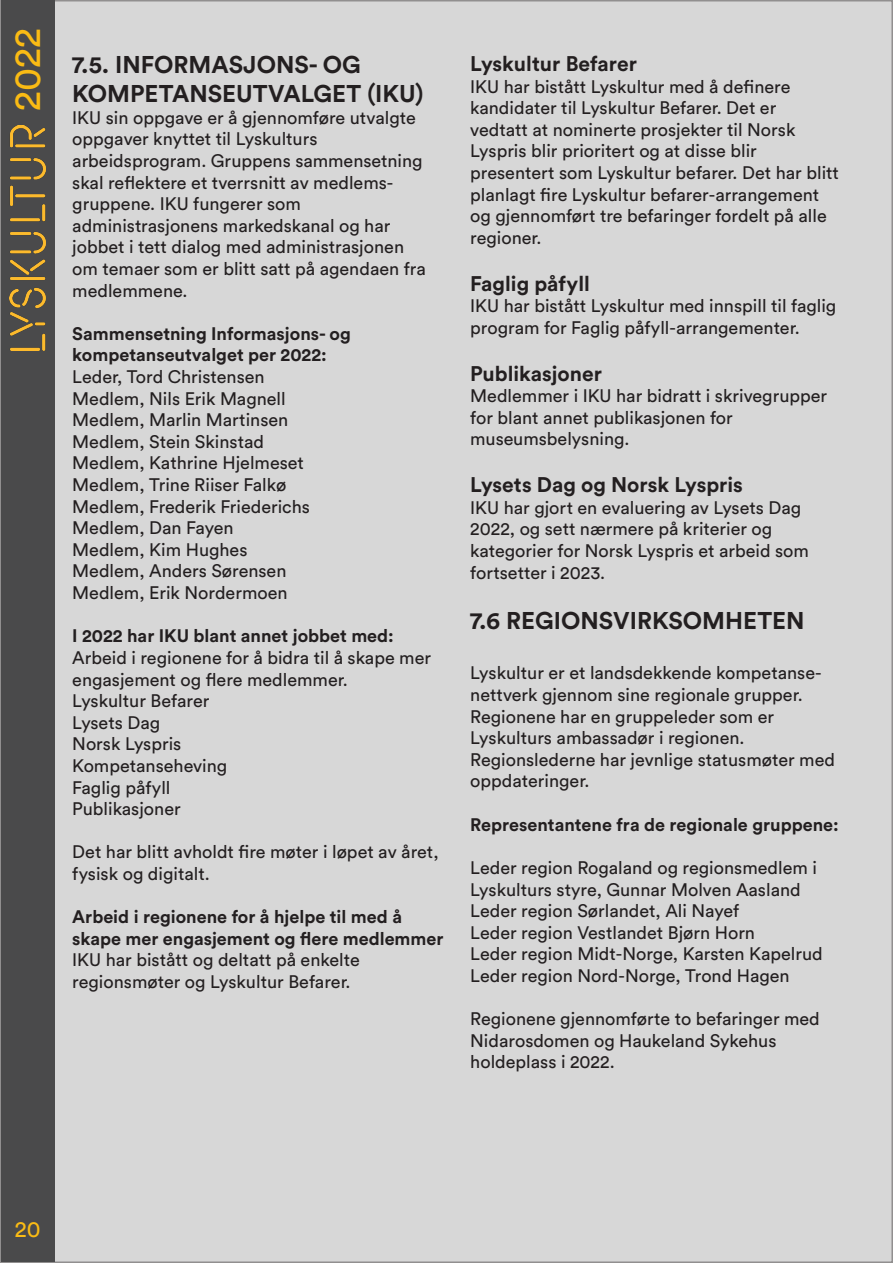
<style>
.page{position:relative;width:893px;height:1263px;background:#fff}
.page>*{position:absolute;margin:0;border:0;box-sizing:border-box;transform-origin:0 0}
.t1{font:37.5px "Circular Pro";color:#fabb14}
.subhead{font:700 24px "Circular Pro";color:#231f20}
.t2{font:22.5px "Circular Pro";color:#fabb14}
.miniheader{font:700 21px "Circular Pro";color:#231f20}
.t3{font:18px/21.6px "Circular Pro";color:#231f20}
.t4{font:700 18px/21.6px "Circular Pro";color:#231f20}
</style>
<div class="page">
<div style="left:1px;top:1px;width:891px;height:1261px;background:#d7d7d7"></div>
<div style="left:1px;top:1px;width:54px;height:1261px;background:#4a4a4b"></div>
<img style="left:10px;top:125px;width:36px;height:226px">
<h1 class="t1" style="left:2px;top:111px;width:84px;rotate:-90deg">2022</h1>
<p class="subhead" style="left:72px;top:48px;width:290px">7.5. INFORMASJONS- OG</p>
<p class="subhead" style="left:72px;top:77px;width:353px">KOMPETANSEUTVALGET (IKU)</p>
<p class="t3" style="left:72px;top:106px;width:345px">IKU sin oppgave er å gjennomføre utvalgte oppgaver knyttet til Lyskulturs</p>
<p class="t3" style="left:72px;top:149px;width:352px">arbeidsprogram. Gruppens sammensetning skal reflektere et tverrsnitt av medlems-</p>
<p class="t3" style="left:72px;top:192px;width:230px">gruppene. IKU fungerer som</p>
<p class="t3" style="left:72px;top:214px;width:355px">administrasjonens markedskanal og har jobbet i tett dialog med administrasjonen om temaer som er blitt satt på agendaen fra medlemmene.</p>
<p class="t4" style="left:72px;top:322px;width:280px">Sammensetning Informasjons- og</p>
<p class="t4" style="left:72px;top:344px;width:256px">kompetanseutvalget per 2022:</p>
<p class="t3" style="left:72px;top:365px;width:194px">Leder, Tord Christensen</p>
<p class="t3" style="left:72px;top:387px;width:215px">Medlem, Nils Erik Magnell</p>
<p class="t3" style="left:72px;top:408px;width:217px">Medlem, Marlin Martinsen</p>
<p class="t3" style="left:72px;top:430px;width:193px">Medlem, Stein Skinstad</p>
<p class="t3" style="left:72px;top:452px;width:233px">Medlem, Kathrine Hjelmeset</p>
<p class="t3" style="left:72px;top:473px;width:216px">Medlem, Trine Riiser Falkø</p>
<p class="t3" style="left:72px;top:495px;width:239px">Medlem, Frederik Friederichs</p>
<p class="t3" style="left:72px;top:516px;width:163px">Medlem, Dan Fayen</p>
<p class="t3" style="left:72px;top:538px;width:177px">Medlem, Kim Hughes</p>
<p class="t3" style="left:72px;top:560px;width:216px">Medlem, Anders Sørensen</p>
<p class="t3" style="left:72px;top:581px;width:217px">Medlem, Erik Nordermoen</p>
<p class="t4" style="left:72px;top:624px;width:323px">I 2022 har IKU blant annet jobbet med:</p>
<p class="t3" style="left:72px;top:646px;width:360px">Arbeid i regionene for å bidra til å skape mer engasjement og flere medlemmer.</p>
<p class="t3" style="left:72px;top:689px;width:139px">Lyskultur Befarer</p>
<p class="t3" style="left:72px;top:711px;width:89px">Lysets Dag</p>
<p class="t3" style="left:72px;top:732px;width:111px">Norsk Lyspris</p>
<p class="t3" style="left:72px;top:754px;width:157px">Kompetanseheving</p>
<p class="t3" style="left:72px;top:776px;width:100px">Faglig påfyll</p>
<p class="t3" style="left:72px;top:797px;width:110px">Publikasjoner</p>
<p class="t3" style="left:72px;top:840px;width:368px">Det har blitt avholdt fire møter i løpet av året, fysisk og digitalt.</p>
<p class="t4" style="left:72px;top:905px;width:373px">Arbeid i regionene for å hjelpe til med å skape mer engasjement og flere medlemmer</p>
<p class="t3" style="left:72px;top:948px;width:289px">IKU har bistått og deltatt på enkelte</p>
<p class="t3" style="left:72px;top:970px;width:280px">regionsmøter og Lyskultur Befarer.</p>
<p class="miniheader" style="left:470px;top:49px;width:168px">Lyskultur Befarer</p>
<p class="t3" style="left:470px;top:75px;width:322px">IKU har bistått Lyskultur med å definere</p>
<p class="t3" style="left:470px;top:96px;width:307px">kandidater til Lyskultur Befarer. Det er</p>
<p class="t3" style="left:470px;top:118px;width:327px">vedtatt at nominerte prosjekter til Norsk</p>
<p class="t3" style="left:470px;top:139px;width:288px">Lyspris blir prioritert og at disse blir</p>
<p class="t3" style="left:470px;top:161px;width:370px">presentert som Lyskultur befarer. Det har blitt planlagt fire Lyskultur befarer-arrangement og gjennomført tre befaringer fordelt på alle regioner.</p>
<p class="miniheader" style="left:470px;top:269px;width:121px">Faglig påfyll</p>
<p class="t3" style="left:470px;top:294px;width:368px">IKU har bistått Lyskultur med innspill til faglig program for Faglig påfyll-arrangementer.</p>
<p class="miniheader" style="left:470px;top:359px;width:133px">Publikasjoner</p>
<p class="t3" style="left:470px;top:384px;width:358px">Medlemmer i IKU har bidratt i skrivegrupper for blant annet publikasjonen for</p>
<p class="t3" style="left:470px;top:427px;width:161px">museumsbelysning.</p>
<p class="miniheader" style="left:470px;top:470px;width:274px">Lysets Dag og Norsk Lyspris</p>
<p class="t3" style="left:470px;top:496px;width:333px">IKU har gjort en evaluering av Lysets Dag<br>2022, og sett nærmere på kriterier og</p>
<p class="t3" style="left:470px;top:539px;width:340px">kategorier for Norsk Lyspris et arbeid som fortsetter i 2023.</p>
<p class="subhead" style="left:470px;top:604px;width:336px">7.6 REGIONSVIRKSOMHETEN</p>
<p class="t3" style="left:470px;top:661px;width:353px">Lyskultur er et landsdekkende kompetanse-</p>
<p class="t3" style="left:470px;top:683px;width:334px">nettverk gjennom sine regionale grupper.<br>Regionene har en gruppeleder som er</p>
<p class="t3" style="left:470px;top:726px;width:276px">Lyskulturs ambassadør i regionen.</p>
<p class="t3" style="left:470px;top:748px;width:366px">Regionslederne har jevnlige statusmøter med oppdateringer.</p>
<p class="t4" style="left:470px;top:813px;width:370px">Representantene fra de regionale gruppene:</p>
<p class="t3" style="left:470px;top:856px;width:348px">Leder region Rogaland og regionsmedlem i<br>Lyskulturs styre, Gunnar Molven Aasland</p>
<p class="t3" style="left:470px;top:899px;width:271px">Leder region Sørlandet, Ali Nayef</p>
<p class="t3" style="left:470px;top:921px;width:286px">Leder region Vestlandet Bjørn Horn</p>
<p class="t3" style="left:470px;top:942px;width:354px">Leder region Midt-Norge, Karsten Kapelrud</p>
<p class="t3" style="left:470px;top:964px;width:321px">Leder region Nord-Norge, Trond Hagen</p>
<p class="t3" style="left:470px;top:1007px;width:351px">Regionene gjennomførte to befaringer med<br>Nidarosdomen og Haukeland Sykehus</p>
<p class="t3" style="left:470px;top:1050px;width:146px">holdeplass i 2022.</p>
<p class="t2" style="left:15px;top:1213px;width:27px">20</p>
</div>
